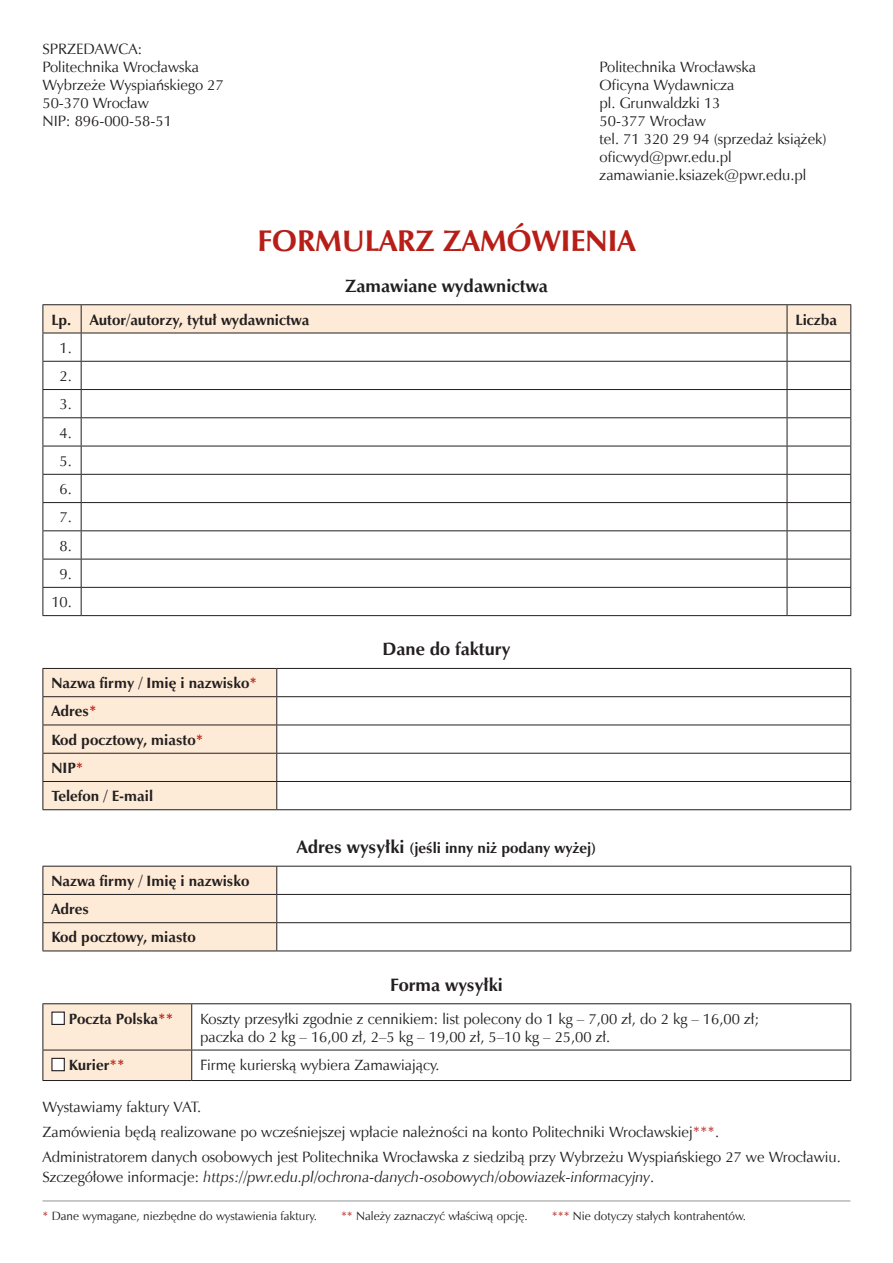
<style>
.page{position:relative;width:893px;height:1263px;background:#fff}
.page>*{position:absolute;margin:0;border:0;box-sizing:border-box;transform-origin:0 0}
.t1{font:700 30px "Zapf Humnst EU";color:#b71e17}
.t2{font:700 18px "Zapf Humnst EU";color:#231f20}
.t3{font:15px/18px "Zapf Humnst EU";color:#231f20}
.t4{font:700 15px/28.2px "Zapf Humnst EU";color:#231f20}
.t5{font:italic 15px "Zapf Humnst EU";color:#231f20}
.t6{font:12px "Zapf Humnst EU";color:#231f20}
.s1{color:#b71e17}
.s2{font-size:18px}
.s3{font-style:normal}
</style>
<div class="page">
<hr style="left:43px;top:1200px;width:807px;height:1px;background:#939598">
<hr style="left:43px;top:304px;width:38px;height:1px;background:#231f20">
<hr style="left:81px;top:304px;width:706px;height:1px;background:#231f20">
<hr style="left:787px;top:304px;width:64px;height:1px;background:#231f20">
<svg style="left:43px;top:305px;width:808px;height:310px"></svg>
<hr style="left:43px;top:615px;width:38px;height:1px;background:#231f20">
<hr style="left:81px;top:615px;width:706px;height:1px;background:#231f20">
<hr style="left:787px;top:615px;width:64px;height:1px;background:#231f20">
<svg style="left:277px;top:697px;width:573px;height:28px"></svg>
<svg style="left:277px;top:726px;width:573px;height:83px"></svg>
<hr style="left:277px;top:668px;width:574px;height:1px;background:#231f20">
<hr style="left:277px;top:696px;width:574px;height:1px;background:#231f20">
<hr style="left:277px;top:725px;width:574px;height:1px;background:#231f20">
<hr style="left:277px;top:753px;width:574px;height:1px;background:#231f20">
<hr style="left:277px;top:781px;width:574px;height:1px;background:#231f20">
<div style="left:43px;top:668px;width:234px;height:141px;background:#feebd7"></div>
<svg style="left:850px;top:669px;width:1px;height:140px"></svg>
<hr style="left:43px;top:809px;width:234px;height:1px;background:#231f20">
<hr style="left:277px;top:809px;width:574px;height:1px;background:#231f20">
<svg style="left:277px;top:867px;width:573px;height:83px"></svg>
<div style="left:277px;top:894px;width:574px;height:29px;background:#fff"></div>
<hr style="left:277px;top:866px;width:574px;height:1px;background:#231f20">
<hr style="left:277px;top:894px;width:574px;height:1px;background:#231f20">
<hr style="left:277px;top:922px;width:574px;height:1px;background:#231f20">
<div style="left:43px;top:866px;width:234px;height:84px;background:#feebd7"></div>
<svg style="left:850px;top:866px;width:1px;height:84px"></svg>
<hr style="left:43px;top:950px;width:234px;height:1px;background:#231f20">
<hr style="left:277px;top:950px;width:574px;height:1px;background:#231f20">
<div style="left:44px;top:1004px;width:147px;height:76px;background:#feebd7"></div>
<svg style="left:192px;top:1004px;width:658px;height:76px"></svg>
<hr style="left:43px;top:1003px;width:149px;height:1px;background:#231f20">
<hr style="left:43px;top:1004px;width:1px;height:46px;background:#231f20">
<hr style="left:192px;top:1003px;width:659px;height:1px;background:#231f20">
<hr style="left:191px;top:1004px;width:1px;height:46px;background:#231f20">
<hr style="left:850px;top:1004px;width:1px;height:46px;background:#231f20">
<hr style="left:43px;top:1050px;width:149px;height:1px;background:#231f20">
<hr style="left:43px;top:1050px;width:1px;height:30px;background:#231f20">
<hr style="left:192px;top:1050px;width:659px;height:1px;background:#231f20">
<hr style="left:191px;top:1050px;width:1px;height:30px;background:#231f20">
<hr style="left:850px;top:1050px;width:1px;height:30px;background:#231f20">
<hr style="left:43px;top:1080px;width:149px;height:1px;background:#231f20">
<hr style="left:192px;top:1080px;width:659px;height:1px;background:#231f20">
<div style="left:52px;top:1012px;width:12px;height:12px;background:#fff"></div>
<div style="left:51px;top:1011px;width:14px;height:14px;border:1px solid #231f20"></div>
<div style="left:52px;top:1058px;width:12px;height:13px;background:#fff"></div>
<div style="left:51px;top:1058px;width:14px;height:13px;border:1px solid #231f20"></div>
<p class="t3" style="left:43px;top:40px;width:183px">SPRZEDAWCA:<br>Politechnika Wrocławska<br>Wybrzeże Wyspiańskiego 27<br>50-370 Wrocław<br>NIP: 896-000-58-51</p>
<p class="t3" style="left:600px;top:58px;width:229px">Politechnika Wrocławska<br>Oficyna Wydawnicza<br>pl. Grunwaldzki 13<br>50-377 Wrocław<br>tel. 71 320 29 94 (sprzedaż książek) oficwyd@pwr.edu.pl zamawianie.ksiazek@pwr.edu.pl</p>
<h1 class="t1" style="left:257px;top:222px;width:380px">FORMULARZ ZAMÓWIENIA</h1>
<p class="t2" style="left:345px;top:274px;width:204px">Zamawiane wydawnictwa</p>
<p class="t4" style="left:51px;top:306px;width:259px">Lp. Autor/autorzy, tytuł wydawnictwa</p>
<p class="t4" style="left:795px;top:306px;width:43px">Liczba</p>
<p class="t3" style="left:51px;top:334px;width:22px;line-height:28.2px;text-align:center">1.<br>2.<br>3.<br>4.<br>5.<br>6.<br>7.<br>8.<br>9.<br>10.</p>
<p class="t2" style="left:382px;top:638px;width:129px">Dane do faktury</p>
<p class="t4" style="left:51px;top:670px;width:207px">Nazwa firmy / Imię i nazwisko<span class="s1">*<br></span>Adres<span class="s1">*<br></span>Kod pocztowy, miasto<span class="s1">*<br></span>NIP<span class="s1">*<br></span>Telefon / E-mail</p>
<p class="t4" style="left:297px;top:834px;width:301px"><span class="s2">Adres wysyłki</span> (jeśli inny niż podany wyżej)</p>
<p class="t4" style="left:51px;top:867px;width:199px">Nazwa firmy / Imię i nazwisko<br>Adres<br>Kod pocztowy, miasto</p>
<p class="t2" style="left:390px;top:973px;width:114px">Forma wysyłki</p>
<p class="t4" style="left:69px;top:1005px;width:106px">Poczta Polska<span class="s1">**</span></p>
<p class="t3" style="left:200px;top:1010px;width:561px">Koszty przesyłki zgodnie z cennikiem: list polecony do 1 kg – 7,00 zł, do 2 kg – 16,00 zł; paczka do 2 kg – 16,00 zł, 2–5 kg – 19,00 zł, 5–10 kg – 25,00 zł.</p>
<p class="t4" style="left:69px;top:1051px;width:57px">Kurier<span class="s1">**</span></p>
<p class="t3" style="left:200px;top:1056px;width:241px">Firmę kurierską wybiera Zamawiający.</p>
<p class="t3" style="left:43px;top:1095px;width:800px;line-height:24.8px">Wystawiamy faktury VAT.<br>Zamówienia będą realizowane po wcześniejszej wpłacie należności na konto Politechniki Wrocławskiej<span class="s1">***</span>.<br>Administratorem danych osobowych jest Politechnika Wrocławska z siedzibą przy Wybrzeżu Wyspiańskiego 27 we Wrocławiu.</p>
<p class="t5" style="left:43px;top:1168px;width:613px"><span class="s3">Szczegółowe informacje:</span> https://pwr.edu.pl/ochrona-danych-osobowych/obowiazek-informacyjny<span class="s3">.</span></p>
<p class="t6" style="left:43px;top:1209px;width:276px"><span class="s1">*</span> Dane wymagane, niezbędne do wystawienia faktury.</p>
<p class="t6" style="left:341px;top:1209px;width:188px"><span class="s1">**</span> Należy zaznaczyć właściwą opcję.</p>
<p class="t6" style="left:552px;top:1209px;width:196px"><span class="s1">***</span> Nie dotyczy stałych kontrahentów.</p>
</div>
